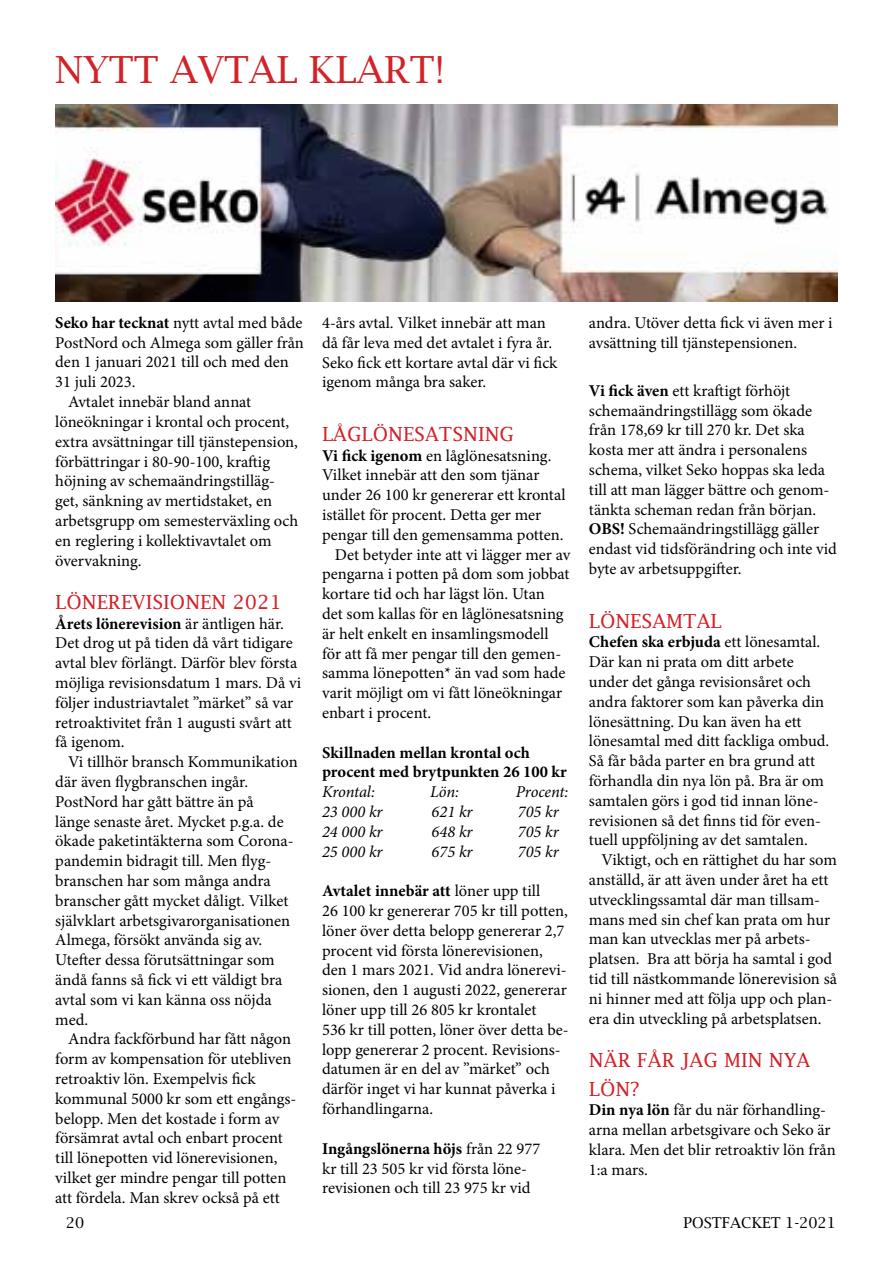
<style>
.page{position:relative;width:893px;height:1263px;background:#fff}
.page>*{position:absolute;margin:0;border:0;box-sizing:border-box;transform-origin:0 0}
.t1{font:37.5px "Lucida Bright";color:#d2232a}
.t2{font:19.5px/28.8px "Lucida Fax";color:#d2232a}
.t3{font:16.5px/19.8px "Minion Pro";color:#000}
.t4{font:italic 16.5px "Minion Pro";color:#000}
.t5{font:700 16.5px/19.8px "Minion Pro";color:#000}
.t6{font:15px "Lucida Bright";color:#000}
.s1{font-weight:700}
</style>
<div class="page">
<img style="left:55px;top:104px;width:783px;height:198px">
<h1 class="t1" style="left:55px;top:49px;width:391px">NYTT AVTAL KLART!</h1>
<p class="t3" style="left:55px;top:313px;width:249px"><span class="s1">Seko har tecknat</span> nytt avtal med både</p>
<p class="t3" style="left:55px;top:333px;width:250px">PostNord och Almega som gäller från</p>
<p class="t3" style="left:55px;top:352px;width:235px">den 1 januari 2021 till och med den</p>
<p class="t3" style="left:55px;top:372px;width:82px">31 juli 2023.</p>
<p class="t3" style="left:68px;top:392px;width:185px">Avtalet innebär bland annat</p>
<p class="t3" style="left:55px;top:412px;width:236px">löneökningar i krontal och procent,</p>
<p class="t3" style="left:55px;top:432px;width:244px">extra avsättningar till tjänstepension,</p>
<p class="t3" style="left:55px;top:451px;width:216px">förbättringar i 80-90-100, kraftig</p>
<p class="t3" style="left:55px;top:471px;width:221px">höjning av schemaändringstilläg-</p>
<p class="t3" style="left:55px;top:491px;width:218px">get, sänkning av mertidstaket, en</p>
<p class="t3" style="left:55px;top:511px;width:244px">arbetsgrupp om semesterväxling och</p>
<p class="t3" style="left:55px;top:531px;width:218px">en reglering i kollektivavtalet om</p>
<p class="t3" style="left:55px;top:550px;width:88px">övervakning.</p>
<p class="t2" style="left:55px;top:587px;width:228px">LÖNEREVISIONEN 2021</p>
<p class="t3" style="left:55px;top:613px;width:247px"><span class="s1">Årets lönerevision</span> är äntligen här.<br>Det drog ut på tiden då vårt tidigare avtal blev förlängt. Därför blev första möjliga revisionsdatum 1 mars. Då vi följer industriavtalet ”märket” så var retroaktivitet från 1 augusti svårt att få igenom.</p>
<p class="t3" style="left:55px;top:752px;width:244px;text-indent:13px">Vi tillhör bransch Kommunikation där även flygbranschen ingår.<br>PostNord har gått bättre än på<br>länge senaste året. Mycket p.g.a. de ökade paketintäkterna som Corona&shy;pandemin bidragit till. Men flyg&shy;branschen har som många andra branscher gått mycket dåligt. Vilket självklart arbetsgivarorganisationen<br>Almega, försökt använda sig av.<br>Utefter dessa förutsättningar som ändå fanns så fick vi ett väldigt bra avtal som vi kan känna oss nöjda med.</p>
<p class="t3" style="left:55px;top:1029px;width:243px;text-indent:13px">Andra fackförbund har fått någon form av kompensation för utebliven retroaktiv lön. Exempelvis fick kommunal 5000 kr som ett engångs&shy;belopp. Men det kostade i form av försämrat avtal och enbart procent till lönepotten vid lönerevisionen, vilket ger mindre pengar till potten att fördela. Man skrev också på ett</p>
<p class="t3" style="left:322px;top:313px;width:237px">4-års avtal. Vilket innebär att man då får leva med det avtalet i fyra år.<br>Seko fick ett kortare avtal där vi fick igenom många bra saker.</p>
<p class="t2" style="left:322px;top:419px;width:194px">LÅGLÖNESATSNING</p>
<p class="t3" style="left:322px;top:445px;width:231px"><span class="s1">Vi fick igenom</span> en låglönesatsning.</p>
<p class="t3" style="left:322px;top:465px;width:219px">Vilket innebär att den som tjänar</p>
<p class="t3" style="left:322px;top:485px;width:245px">under 26 100 kr genererar ett krontal</p>
<p class="t3" style="left:322px;top:505px;width:221px">istället för procent. Detta ger mer</p>
<p class="t3" style="left:322px;top:525px;width:243px">pengar till den gemensamma potten.</p>
<p class="t3" style="left:335px;top:544px;width:237px">Det betyder inte att vi lägger mer av</p>
<p class="t3" style="left:322px;top:564px;width:249px">pengarna i potten på dom som jobbat</p>
<p class="t3" style="left:322px;top:584px;width:224px">kortare tid och har lägst lön. Utan</p>
<p class="t3" style="left:322px;top:604px;width:243px">det som kallas för en låglönesatsning</p>
<p class="t3" style="left:322px;top:624px;width:228px">är helt enkelt en insamlingsmodell</p>
<p class="t3" style="left:322px;top:643px;width:241px">för att få mer pengar till den gemen-</p>
<p class="t3" style="left:322px;top:663px;width:245px">samma lönepotten* än vad som hade</p>
<p class="t3" style="left:322px;top:683px;width:242px">varit möjligt om vi fått löneökningar</p>
<p class="t3" style="left:322px;top:703px;width:111px">enbart i procent.</p>
<p class="t5" style="left:322px;top:742px;width:246px">Skillnaden mellan krontal och procent med brytpunkten 26 100 kr</p>
<p class="t4" style="left:322px;top:781px;width:54px">Krontal:</p>
<p class="t4" style="left:430px;top:781px;width:31px">Lön:</p>
<p class="t4" style="left:516px;top:781px;width:54px">Procent:</p>
<p class="t4" style="left:322px;top:800px;width:62px">23 000 kr</p>
<p class="t4" style="left:432px;top:800px;width:42px">621 kr</p>
<p class="t4" style="left:518px;top:800px;width:42px">705 kr</p>
<p class="t4" style="left:322px;top:820px;width:62px">24 000 kr</p>
<p class="t4" style="left:432px;top:820px;width:42px">648 kr</p>
<p class="t4" style="left:518px;top:820px;width:42px">705 kr</p>
<p class="t4" style="left:322px;top:840px;width:62px">25 000 kr</p>
<p class="t4" style="left:432px;top:840px;width:42px">675 kr</p>
<p class="t4" style="left:518px;top:840px;width:42px">705 kr</p>
<p class="t3" style="left:322px;top:881px;width:248px"><span class="s1">Avtalet innebär att</span> löner upp till<br>26 100 kr genererar 705 kr till potten, löner över detta belopp genererar 2,7 procent vid första lönerevisionen, den 1 mars 2021. Vid andra lönerevi&shy;sionen, den 1 augusti 2022, genererar löner upp till 26 805 kr krontalet<br>536 kr till potten, löner över detta be&shy;lopp genererar 2 procent. Revisions&shy;datumen är en del av ”märket” och därför inget vi har kunnat påverka i förhandlingarna.</p>
<p class="t3" style="left:322px;top:1138px;width:220px"><span class="s1">Ingångslönerna höjs</span> från 22 977 kr till 23 505 kr vid första löne&shy;revisionen och till 23 975 kr vid</p>
<p class="t3" style="left:589px;top:313px;width:245px">andra. Utöver detta fick vi även mer i avsättning till tjänstepensionen.</p>
<p class="t3" style="left:589px;top:381px;width:249px"><span class="s1">Vi fick även</span> ett kraftigt förhöjt schemaändringstillägg som ökade från 178,69 kr till 270 kr. Det ska kosta mer att ändra i personalens schema, vilket Seko hoppas ska leda till att man lägger bättre och genom&shy;tänkta scheman redan från början.<br><span class="s1">OBS!</span> Schemaändringstillägg gäller endast vid tidsförändring och inte vid byte av arbetsuppgifter.</p>
<p class="t2" style="left:589px;top:606px;width:134px">LÖNESAMTAL</p>
<p class="t3" style="left:589px;top:632px;width:242px"><span class="s1">Chefen ska erbjuda</span> ett lönesamtal.<br>Där kan ni prata om ditt arbete under det gånga revisionsåret och andra faktorer som kan påverka din lönesättning. Du kan även ha ett lönesamtal med ditt fackliga ombud.<br>Så får båda parter en bra grund att förhandla din nya lön på. Bra är om samtalen görs i god tid innan löne&shy;revisionen så det finns tid för even&shy;tuell uppföljning av det samtalen.</p>
<p class="t3" style="left:589px;top:850px;width:250px;text-indent:13px">Viktigt, och en rättighet du har som anställd, är att även under året ha ett utvecklingssamtal där man tillsam&shy;mans med sin chef kan prata om hur man kan utvecklas mer på arbets&shy;platsen. Bra att börja ha samtal i god tid till nästkommande lönerevision så ni hinner med att följa upp och plan&shy;era din utveckling på arbetsplatsen.</p>
<p class="t2" style="left:589px;top:1045px;width:223px">NÄR FÅR JAG MIN NYA<br>LÖN?</p>
<p class="t3" style="left:589px;top:1100px;width:248px"><span class="s1">Din nya lön</span> får du när förhandling&shy;arna mellan arbetsgivare och Seko är klara. Men det blir retroaktiv lön från<br>1:a mars.</p>
<p class="t6" style="left:66px;top:1214px;width:20px">20</p>
<p class="t6" style="left:684px;top:1214px;width:154px">POSTFACKET 1-2021</p>
</div>
